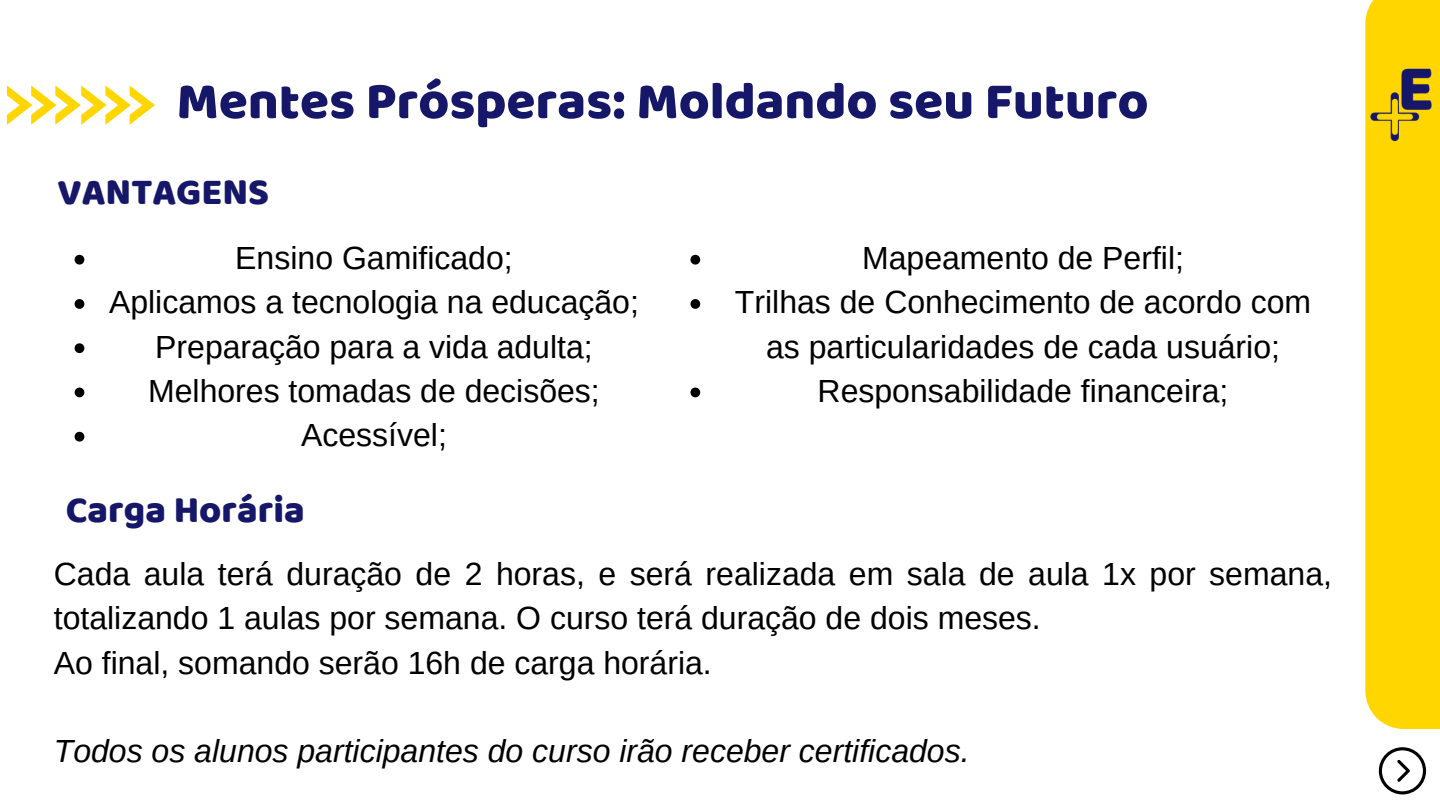
<style>
.page{position:relative;width:1440px;height:810px;background:#fff}
.page>*{position:absolute;margin:0;border:0;box-sizing:border-box;transform-origin:0 0}
.t1{font:53px "Baloo";color:#161769}
.t2{font:38px "Baloo";color:#161769}
.t3{font:32px/44.2px "Arimo";color:#000}
.t4{font:italic 32px "Arimo";color:#000}
</style>
<div class="page">
<svg style="left:7px;top:85px;width:148px;height:39px"></svg>
<svg style="left:1379px;top:747px;width:47px;height:47px"></svg>
<div style="left:1365px;top:0;width:75px;height:729px;background:#ffd600"></div>
<img style="left:1370px;top:68px;width:62px;height:74px">
<svg style="left:75px;top:255px;width:9px;height:10px"></svg>
<svg style="left:75px;top:299px;width:9px;height:10px"></svg>
<svg style="left:75px;top:343px;width:9px;height:10px"></svg>
<svg style="left:75px;top:388px;width:9px;height:9px"></svg>
<svg style="left:75px;top:432px;width:9px;height:10px"></svg>
<svg style="left:690px;top:255px;width:10px;height:10px"></svg>
<svg style="left:690px;top:299px;width:10px;height:10px"></svg>
<svg style="left:690px;top:388px;width:10px;height:9px"></svg>
<p class="t1" style="left:177px;top:69px;width:973px">Mentes Prósperas: Moldando seu Futuro</p>
<p class="t2" style="left:58px;top:169px;width:213px">VANTAGENS</p>
<p class="t3" style="left:235px;top:236px;width:279px">Ensino Gamificado;</p>
<p class="t3" style="left:109px;top:280px;width:531px">Aplicamos a tecnologia na educação;</p>
<p class="t3" style="left:155px;top:324px;width:439px">Preparação para a vida adulta;</p>
<p class="t3" style="left:148px;top:369px;width:453px">Melhores tomadas de decisões;</p>
<p class="t3" style="left:301px;top:413px;width:147px">Acessível;</p>
<h2 class="t2" style="left:66px;top:487px;width:240px">Carga Horária</h2>
<p class="t3" style="left:862px;top:236px;width:323px">Mapeamento de Perfil;</p>
<h3 class="t3" style="left:735px;top:280px;width:578px;text-align:center">Trilhas de Conhecimento de acordo com as particularidades de cada usuário;</h3>
<p class="t3" style="left:818px;top:369px;width:412px">Responsabilidade financeira;</p>
<p class="t3" style="left:54px;top:552px;width:1280px">Cada aula terá duração de 2 horas, e será realizada em sala de aula 1x por semana, totalizando 1 aulas por semana. O curso terá duração de dois meses.</p>
<p class="t3" style="left:54px;top:640px;width:660px">Ao final, somando serão 16h de carga horária.</p>
<h1 class="t4" style="left:54px;top:733px;width:917px">Todos os alunos participantes do curso irão receber certificados.</h1>
</div>
